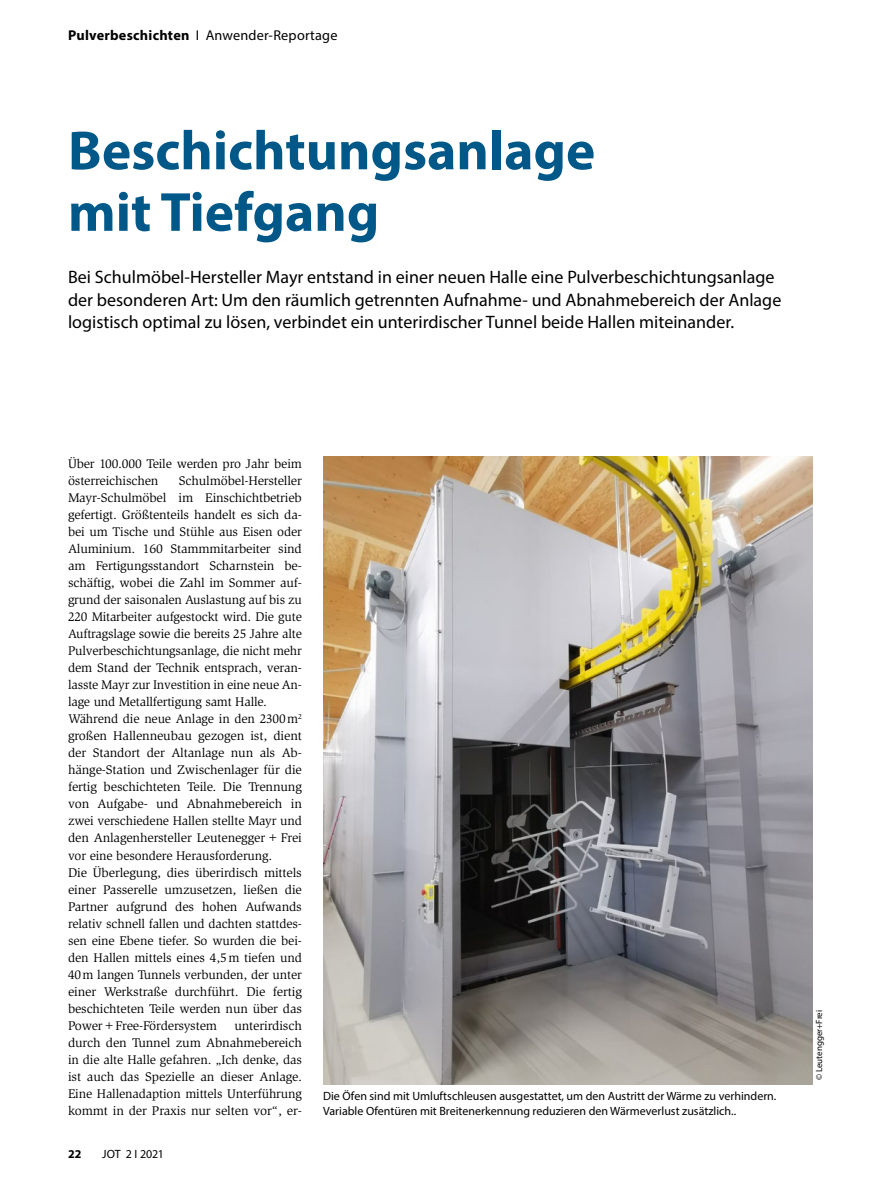
<style>
.page{position:relative;width:893px;height:1187px;background:#fff}
.page>*{position:absolute;margin:0;border:0;box-sizing:border-box;transform-origin:0 0}
.Title_1_kleiner{font:700 55.5px/61.5px "Myriad Pro";color:#005888}
.Trailer_1{font:18px/22.5px "Myriad Pro";color:#000}
.Category_x{font:14.25px "Myriad Pro";letter-spacing:.015em;color:#000}
.Para_x{font:12.9px/17px "Slimbach Std";letter-spacing:-.015em;color:#000;text-align:justify}
.Image_Caption_x{font:12px/15px "Myriad Pro";color:#000}
.t1{font:700 12px "Myriad Pro";color:#000}
.Image_Source_x{font:9px "Myriad Pro";color:#000}
.s1{font-weight:700}
</style>
<div class="page">
<img style="left:323px;top:456px;width:489px;height:628px">
<p class="Category_x" style="left:68px;top:27px;width:271px"><span class="s1">Pulverbeschichten</span> I Anwender-Reportage</p>
<p class="Title_1_kleiner" style="left:68px;top:118px;width:529px">Beschichtungsanlage mit Tiefgang</p>
<p class="Trailer_1" style="left:68px;top:265px;width:715px">Bei Schulmöbel-Hersteller Mayr entstand in einer neuen Halle eine Pulverbeschichtungsanlage der besonderen Art: Um den räumlich getrennten Aufnahme- und Abnahmebereich der Anlage logistisch optimal zu lösen, verbindet ein unterirdischer Tunnel beide Hallen miteinander.</p>
<p class="Para_x" style="left:68px;top:455px;width:235px">Über 100.000 Teile werden pro Jahr beim österreichischen</p>
<p class="Para_x" style="left:68px;top:472px;width:235px;text-indent:111px">Schulmöbel-Hersteller Mayr-Schulmöbel im Einschichtbetrieb gefertigt. Größtenteils handelt es sich da&shy;bei um Tische und Stühle aus Eisen oder Aluminium. 160 Stammmitarbeiter sind am Fertigungsstandort Scharnstein be&shy;schäftig, wobei die Zahl im Sommer auf&shy;grund der saisonalen Auslastung auf bis zu 220 Mitarbeiter aufgestockt wird. Die gute Auftragslage sowie die bereits 25 Jahre alte Pulverbeschichtungsanlage, die nicht mehr dem Stand der Technik entsprach, veran&shy;lasste Mayr zur Investition in eine neue An&shy;lage und Metallfertigung samt Halle.</p>
<p class="Para_x" style="left:68px;top:710px;width:235px">Während die neue Anlage in den 2300m<sup>2 </sup>großen Hallenneubau gezogen ist, dient der Standort der Altanlage nun als Ab&shy;hänge-Station und Zwischenlager für die fertig beschichteten Teile. Die Trennung von Aufgabe- und Abnahmebereich in zwei verschiedene Hallen stellte Mayr und den Anlagenhersteller Leutenegger+Frei vor eine besondere Herausforderung.</p>
<p class="Para_x" style="left:68px;top:863px;width:235px">Die Überlegung, dies überirdisch mittels einer Passerelle umzusetzen, ließen die Partner aufgrund des hohen Aufwands relativ schnell fallen und dachten stattdes&shy;sen eine Ebene tiefer. So wurden die bei&shy;den Hallen mittels eines 4,5m tiefen und 40m langen Tunnels verbunden, der unter einer Werkstraße durchführt. Die fertig beschichteten Teile werden nun über das Power+Free-Fördersystem</p>
<p class="Para_x" style="left:68px;top:1016px;width:235px;text-indent:166px">unterirdisch durch den Tunnel zum Abnahmebereich in die alte Halle gefahren. „Ich denke, das ist auch das Spezielle an dieser Anlage.<br>Eine Hallenadaption mittels Unterführung kommt in der Praxis nur selten vor“, er-</p>
<p class="Image_Source_x" style="left:814px;top:1080px;width:72px;rotate:-90deg">© Leutengger+Frei</p>
<p class="Image_Caption_x" style="left:323px;top:1087px;width:455px">Die Öfen sind mit Umluftschleusen ausgestattet, um den Austritt der Wärme zu verhindern.<br>Variable Ofentüren mit Breitenerkennung reduzieren den Wärmeverlust zusätzlich..</p>
<p class="t1" style="left:68px;top:1145px;width:15px">22</p>
<p class="Image_Caption_x" style="left:102px;top:1145px;width:63px">JOT 2 I 2021</p>
</div>
